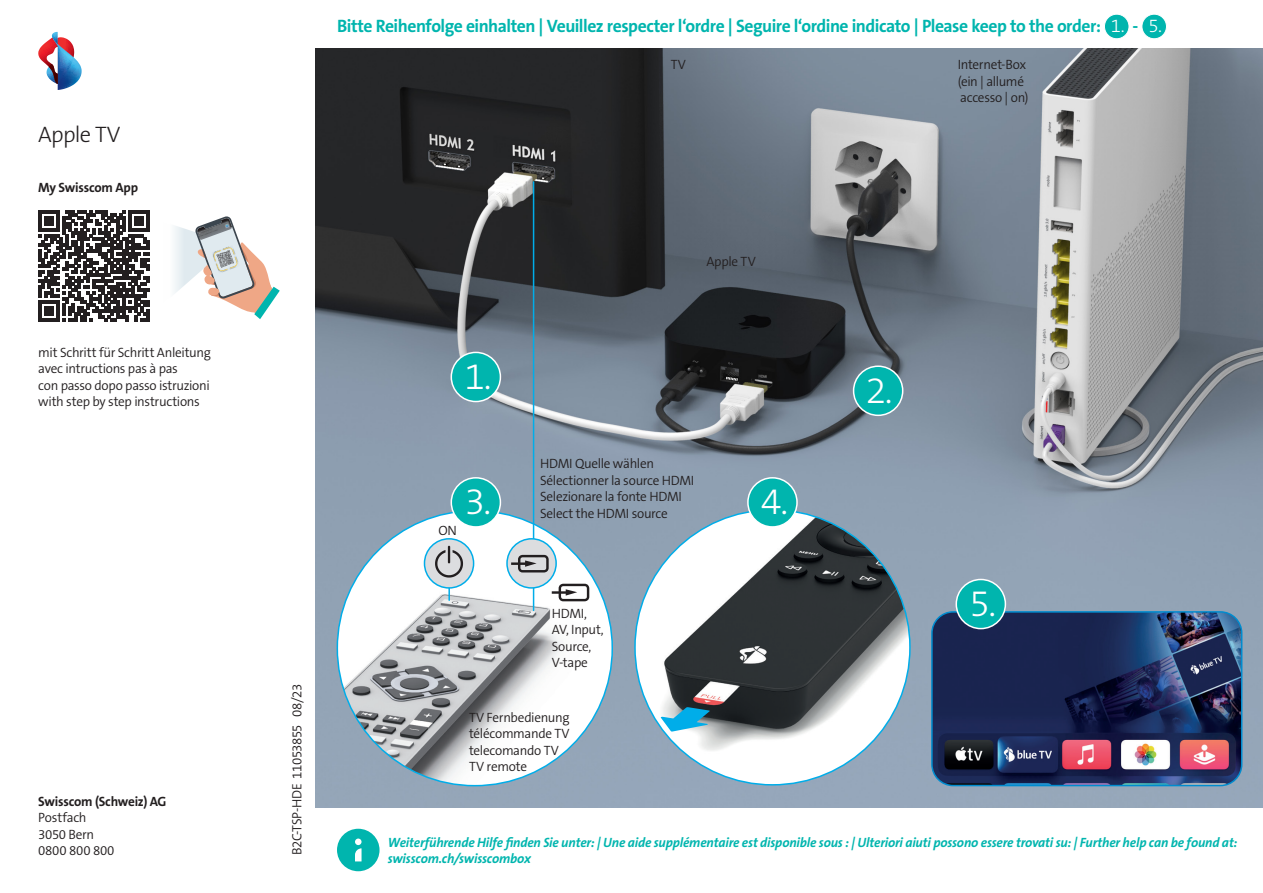
<style>
.page{position:relative;width:1263px;height:893px;background:#fff}
.page>*{position:absolute;margin:0;border:0;box-sizing:border-box;transform-origin:0 0}
.Untertitel_15_light{font:300 37.5px "The Sans B W3";color:#fff}
.Untertitel_15_light-2{font:300 22.5px "The Sans B W3";letter-spacing:-.035em;color:#231f20}
.Untertitel_15_light-3{font:300 18.75px "The Sans B W3";color:#fff}
.Titel_türkis{font:700 18px "The Sans B W7";letter-spacing:-.025em;color:#00b5ae}
.Lauftext_schwarz{font:300 13.5px/16.5px "The Sans B W4";letter-spacing:-.02em;color:#231f20}
.Assistent{font:italic 700 13.5px/16.5px "The Sans B W7";letter-spacing:-.015em;color:#00b5ae}
.Lauftext_schwarz-2{font:700 13.5px "The Sans B W7";letter-spacing:-.015em;color:#231f20}
.s1{font-family:"The Sans B W7";font-weight:700;font-size:18px;color:#00b5ae}
</style>
<div class="page">
<svg style="left:38px;top:32px;width:44px;height:58px"></svg>
<img style="left:316px;top:48px;width:947px;height:760px">
<div style="left:337px;top:511px;width:275px;height:275px;background:#fff;border-radius:50%"></div>
<img style="left:337px;top:558px;width:275px;height:228px">
<hr style="left:448px;top:552px;width:2px;height:48px;background:#00ade9">
<div style="left:424px;top:539px;width:50px;height:49px;background:#dcdddf;border-radius:50%"></div>
<svg style="left:435px;top:546px;width:28px;height:32px"></svg>
<div style="left:424px;top:538px;width:50px;height:51px;border:2px solid #00ade9;border-radius:50%"></div>
<svg style="left:552px;top:584px;width:37px;height:17px"></svg>
<hr style="left:533px;top:182px;width:1px;height:428px;background:#00ade9">
<div style="left:507px;top:539px;width:49px;height:49px;background:#dcdddf;border-radius:50%"></div>
<svg style="left:511px;top:555px;width:38px;height:17px"></svg>
<div style="left:506px;top:538px;width:51px;height:51px;border:2px solid #00ade9;border-radius:50%"></div>
<img style="left:635px;top:510px;width:275px;height:275px;border-radius:137px">
<svg style="left:648px;top:705px;width:74px;height:30px"></svg>
<img style="left:932px;top:612px;width:310px;height:174px">
<div style="left:931px;top:611px;width:311px;height:175px;border:2px solid #008ccf;border-radius:21px"></div>
<div style="left:748px;top:478px;width:49px;height:49px;background:#00b5ae;border-radius:50%"></div>
<div style="left:747px;top:477px;width:51px;height:51px;border:2px solid #fff;border-radius:50%"></div>
<div style="left:1104px;top:14px;width:25px;height:25px;background:#00b5ae;border-radius:50%"></div>
<div style="left:1104px;top:14px;width:25px;height:25px;border:1px solid #fff;border-radius:50%"></div>
<div style="left:1142px;top:14px;width:24px;height:25px;background:#00b5ae;border-radius:50%"></div>
<div style="left:1141px;top:14px;width:26px;height:25px;border:1px solid #fff;border-radius:50%"></div>
<div style="left:337px;top:829px;width:42px;height:42px;background:#00b5ae;border-radius:50%"></div>
<div style="left:355px;top:838px;width:6px;height:7px;background:#fff;border-radius:50%"></div>
<svg style="left:355px;top:848px;width:6px;height:13px"></svg>
<div style="left:451px;top:352px;width:49px;height:49px;background:#00b5ae;border-radius:50%"></div>
<div style="left:450px;top:352px;width:51px;height:50px;border:2px solid #fff;border-radius:50%"></div>
<div style="left:451px;top:478px;width:49px;height:49px;background:#00b5ae;border-radius:50%"></div>
<div style="left:450px;top:477px;width:51px;height:51px;border:2px solid #fff;border-radius:50%"></div>
<div style="left:853px;top:366px;width:50px;height:49px;background:#00b5ae;border-radius:50%"></div>
<div style="left:853px;top:365px;width:50px;height:51px;border:2px solid #fff;border-radius:50%"></div>
<div style="left:956px;top:579px;width:49px;height:50px;background:#00b5ae;border-radius:50%"></div>
<div style="left:955px;top:579px;width:51px;height:50px;border:2px solid #fff;border-radius:50%"></div>
<svg style="left:38px;top:211px;width:111px;height:111px"></svg>
<svg style="left:174px;top:216px;width:106px;height:103px"></svg>
<p class="Untertitel_15_light-2" style="left:38px;top:120px;width:84px">Apple TV</p>
<p class="Lauftext_schwarz-2" style="left:38px;top:178px;width:101px">My Swisscom App</p>
<p class="Lauftext_schwarz" style="left:38px;top:344px;width:174px">mit Schritt für Schritt Anleitung</p>
<p class="Lauftext_schwarz" style="left:38px;top:360px;width:141px">avec intructions pas à pas</p>
<p class="Lauftext_schwarz" style="left:38px;top:377px;width:173px">con passo dopo passo istruzioni</p>
<p class="Lauftext_schwarz" style="left:38px;top:393px;width:163px">with step by step instructions</p>
<p class="Lauftext_schwarz-2" style="left:38px;top:792px;width:130px">Swisscom (Schweiz) AG</p>
<p class="Lauftext_schwarz" style="left:38px;top:809px;width:50px">Postfach</p>
<p class="Lauftext_schwarz" style="left:38px;top:826px;width:57px">3050 Bern</p>
<p class="Lauftext_schwarz" style="left:38px;top:842px;width:78px">0800 800 800</p>
<p class="Titel_türkis" style="left:337px;top:14px;width:765px">Bitte Reihenfolge einhalten | Veuillez respecter l‘ordre | Seguire l‘ordine indicato | Please keep to the order:</p>
<p class="Untertitel_15_light-3" style="left:1111px;top:14px;width:29px">1. <span class="s1">-</span></p>
<p class="Untertitel_15_light-3" style="left:1148px;top:14px;width:15px">5.</p>
<p class="Lauftext_schwarz" style="left:671px;top:56px;width:17px">TV</p>
<p class="Lauftext_schwarz" style="left:958px;top:56px;width:70px">Internet-Box</p>
<p class="Lauftext_schwarz" style="left:958px;top:73px;width:68px">(ein | allumé</p>
<p class="Lauftext_schwarz" style="left:960px;top:89px;width:70px">accesso | on)</p>
<p class="Lauftext_schwarz" style="left:289px;top:855px;width:173px;rotate:-90deg">B2C-TSP-HDE 11053855 08/23</p>
<p class="Lauftext_schwarz" style="left:706px;top:253px;width:51px">Apple TV</p>
<p class="Untertitel_15_light" style="left:464px;top:352px;width:29px">1.</p>
<p class="Lauftext_schwarz" style="left:438px;top:522px;width:20px">ON</p>
<p class="Untertitel_15_light" style="left:465px;top:477px;width:28px">3.</p>
<p class="Lauftext_schwarz" style="left:540px;top:456px;width:115px">HDMI Quelle wählen</p>
<p class="Lauftext_schwarz" style="left:540px;top:472px;width:156px">Sélectionner la source HDMI</p>
<p class="Lauftext_schwarz" style="left:540px;top:489px;width:143px">Selezionare la fonte HDMI</p>
<p class="Lauftext_schwarz" style="left:540px;top:505px;width:129px">Select the HDMI source</p>
<p class="Lauftext_schwarz" style="left:552px;top:605px;width:53px">HDMI,<br>AV, Input,<br>Source,<br>V-tape</p>
<p class="Lauftext_schwarz" style="left:469px;top:709px;width:102px">TV Fernbedienung</p>
<p class="Lauftext_schwarz" style="left:469px;top:725px;width:102px">télécommande TV</p>
<p class="Lauftext_schwarz" style="left:469px;top:742px;width:91px">telecomando TV</p>
<p class="Lauftext_schwarz" style="left:469px;top:758px;width:59px">TV remote</p>
<p class="Untertitel_15_light" style="left:761px;top:477px;width:29px">4.</p>
<p class="Untertitel_15_light" style="left:866px;top:366px;width:28px">2.</p>
<p class="Untertitel_15_light" style="left:970px;top:579px;width:28px">5.</p>
<p class="Assistent" style="left:388px;top:834px;width:851px">Weiterführende Hilfe finden Sie unter: | Une aide supplémentaire est disponible sous : | Ulteriori aiuti possono essere trovati su: | Further help can be found at: swisscom.ch/swisscombox</p>
</div>
